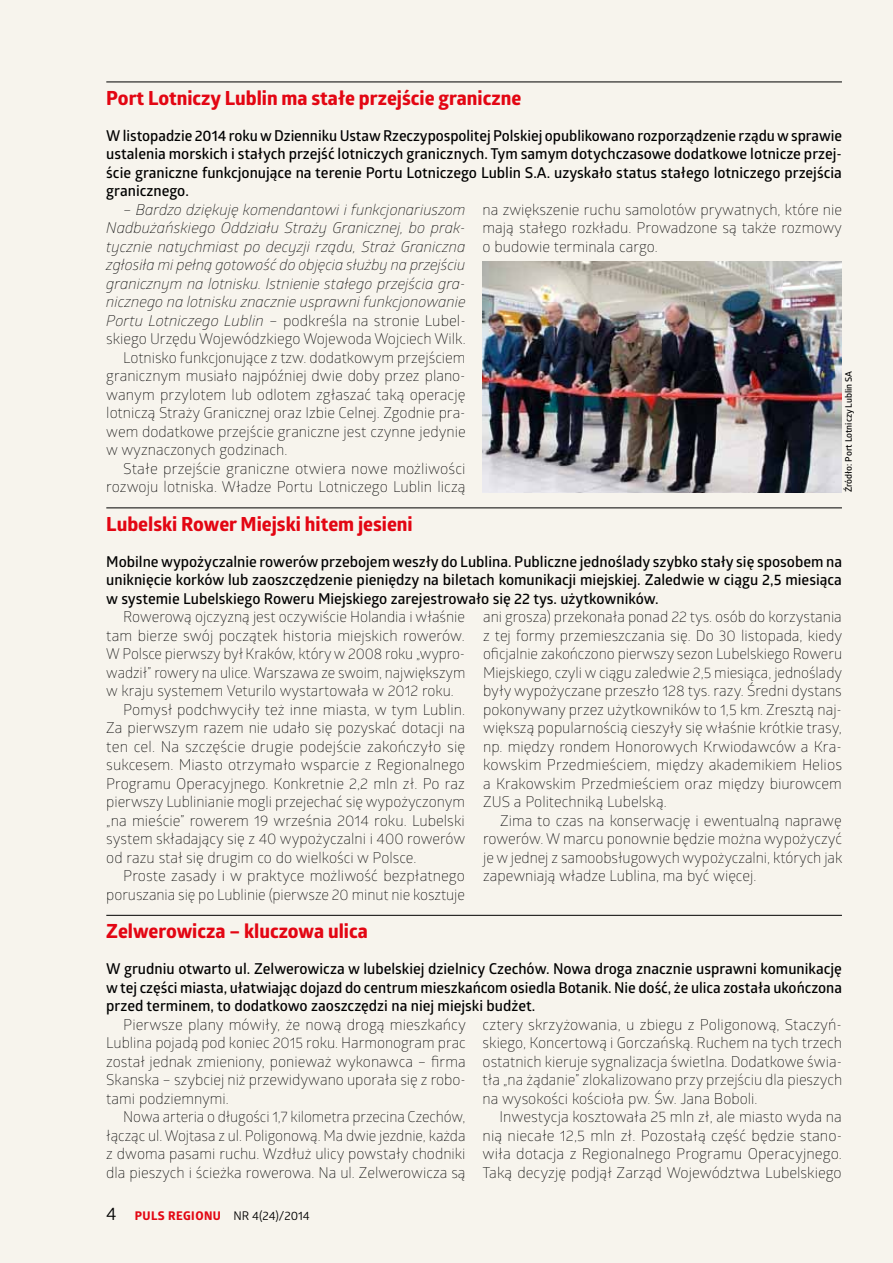
<style>
.page{position:relative;width:893px;height:1263px;background:#f7f4ed}
.page>*{position:absolute;margin:0;border:0;box-sizing:border-box;transform-origin:0 0}
.t1{font:700 19.5px "Globerx";color:#e30613}
.t2{font:300 15px/18.5px "Glober";color:#000;text-align:justify}
.t3{font:600 15px/18.5px "Glober";color:#000;text-align:justify}
.t4{font:italic 300 15px "Glober";color:#000}
.t5{font:12px "Glober";color:#000}
.t6{font:600 9px "Glober";color:#000}
.s1{font-style:normal}
.s2{font-style:italic}
.s3{font-size:18px}
.s4{font-family:"Globerx";font-weight:700;color:#e30613}
</style>
<div class="page">
<hr style="left:106px;top:82px;width:736px;height:1px;background:#000">
<img style="left:483px;top:261px;width:359px;height:231px">
<hr style="left:106px;top:507px;width:736px;height:1px;background:#000">
<hr style="left:106px;top:915px;width:736px;height:1px;background:#000">
<h1 class="t1" style="left:106px;top:84px;width:417px">Port Lotniczy Lublin ma stałe przejście graniczne</h1>
<p class="t3" style="left:106px;top:126px;width:737px">W listopadzie 2014 roku w Dzienniku Ustaw Rzeczypospolitej Polskiej opublikowano rozporządzenie rządu wsprawie ustalenia morskich i stałych przejść lotniczych granicznych. Tym samym dotychczasowe dodatkowe lotnicze przej&shy;ście graniczne funkcjonujące na terenie Portu Lotniczego Lublin S.A. uzyskało status stałego lotniczego przejścia granicznego.</p>
<p class="t4" style="left:123px;top:199px;width:344px"><span class="s1">–</span> Bardzo dziękuję komendantowi i funkcjonariuszom</p>
<p class="t4" style="left:106px;top:217px;width:361px">Nadbużańskiego Oddziału Straży Granicznej, bo prak-</p>
<p class="t4" style="left:106px;top:236px;width:361px">tycznie natychmiast po decyzji rządu, Straż Graniczna</p>
<p class="t4" style="left:106px;top:254px;width:360px">zgłosiła mi pełną gotowość do objęcia służby na przejściu</p>
<p class="t4" style="left:106px;top:273px;width:361px">granicznym na lotnisku. Istnienie stałego przejścia gra-</p>
<p class="t4" style="left:106px;top:291px;width:361px">nicznego na lotnisku znacznie usprawni funkcjonowanie</p>
<p class="t2" style="left:106px;top:311px;width:361px"><span class="s2">Portu Lotniczego Lublin</span> – podkreśla na stronie Lubel-</p>
<p class="t2" style="left:106px;top:329px;width:361px">skiego Urzędu Wojewódzkiego Wojewoda Wojciech Wilk.</p>
<p class="t2" style="left:123px;top:348px;width:344px">Lotnisko funkcjonujące z tzw. dodatkowym przejściem</p>
<p class="t2" style="left:106px;top:366px;width:361px">granicznym musiało najpóźniej dwie doby przez plano-</p>
<p class="t2" style="left:106px;top:385px;width:361px">wanym przylotem lub odlotem zgłaszać taką operację</p>
<p class="t2" style="left:106px;top:403px;width:361px">lotniczą Straży Granicznej oraz Izbie Celnej. Zgodnie pra-</p>
<p class="t2" style="left:106px;top:422px;width:361px">wem dodatkowe przejście graniczne jest czynne jedynie</p>
<p class="t2" style="left:106px;top:440px;width:183px">w wyznaczonych godzinach.</p>
<p class="t2" style="left:123px;top:459px;width:344px">Stałe przejście graniczne otwiera nowe możliwości</p>
<p class="t2" style="left:106px;top:477px;width:361px">rozwoju lotniska. Władze Portu Lotniczego Lublin liczą</p>
<p class="t2" style="left:483px;top:199px;width:361px">na zwiększenie ruchu samolotów prywatnych, które nie mają stałego rozkładu. Prowadzone są także rozmowy o budowie terminala cargo.</p>
<p class="t6" style="left:842px;top:492px;width:123px;rotate:-90deg">Źródło: Port Lotniczy Lublin SA</p>
<h1 class="t1" style="left:106px;top:510px;width:308px">Lubelski Rower Miejski hitem jesieni</h1>
<p class="t3" style="left:106px;top:551px;width:737px">Mobilne wypożyczalnie rowerów przebojem weszły do Lublina. Publiczne jednoślady szybko stały się sposobem na uniknięcie korków lub zaoszczędzenie pieniędzy na biletach komunikacji miejskiej. Zaledwie w ciągu 2,5 miesiąca w systemie Lubelskiego Roweru M iejskiego zarejestrowało się 22 tys. użytkowników.</p>
<p class="t2" style="left:123px;top:607px;width:343px">Rowerową ojczyzną jest oczywiście Holandia i właśnie</p>
<p class="t2" style="left:106px;top:625px;width:360px">tam bierze swój początek historia miejskich rowerów.</p>
<p class="t2" style="left:106px;top:644px;width:360px">W Polsce pierwszy był Kraków, który w 2008 roku „wypro-</p>
<p class="t2" style="left:106px;top:662px;width:361px">wadził” rowery na ulice. Warszawa ze swoim, największym</p>
<p class="t2" style="left:106px;top:681px;width:349px">w kraju systemem Veturilo wystartowała w 2012 roku.</p>
<p class="t2" style="left:123px;top:699px;width:343px">Pomysł podchwyciły też inne miasta, w tym Lublin.</p>
<p class="t2" style="left:106px;top:718px;width:360px">Za pierwszym razem nie udało się pozyskać dotacji na</p>
<p class="t2" style="left:106px;top:736px;width:360px">ten cel. Na szczęście drugie podejście zakończyło się</p>
<p class="t2" style="left:106px;top:755px;width:360px">sukcesem. Miasto otrzymało wsparcie z Regionalnego</p>
<p class="t2" style="left:106px;top:773px;width:360px">Programu Operacyjnego. Konkretnie 2,2 mln zł. Po raz</p>
<p class="t2" style="left:106px;top:792px;width:360px">pierwszy Lublinianie mogli przejechać się wypożyczonym</p>
<p class="t2" style="left:106px;top:811px;width:360px">„na mieście” rowerem 19 września 2014 roku. Lubelski</p>
<p class="t2" style="left:106px;top:829px;width:361px">system składający się z 40 wypożyczalni i 400 rowerów</p>
<p class="t2" style="left:106px;top:848px;width:312px">od razu stał się drugim co do wielkości w Polsce.</p>
<p class="t2" style="left:123px;top:866px;width:343px">Proste zasady i w praktyce możliwość bezpłatnego</p>
<p class="t2" style="left:106px;top:885px;width:360px">poruszania się po Lublinie (pierwsze 20 minut nie kosztuje</p>
<p class="t2" style="left:483px;top:607px;width:361px">ani grosza) przekonała ponad 22 tys. osób do korzystania z tej formy przemieszczania się. Do 30 listopada, kiedy oficjalnie zakończono pierwszy sezon Lubelskiego Roweru Miejskiego, czyli w ciągu zaledwie 2,5 miesiąca, jednoślady były wypożyczane przeszło 128 tys. razy. Średni dystans pokonywany przez użytkowników to 1,5 km. Zresztą naj&shy;większą popularnością cieszyły się właśnie krótkie trasy, np. między rondem Honorowych Krwiodawców a Kra&shy;kowskim Przedmieściem, między akademikiem Helios a Krakowskim Przedmieściem oraz między biurowcem ZUS a Politechniką Lubelską.</p>
<p class="t2" style="left:483px;top:811px;width:361px;text-indent:17px">Zima to czas na konserwację i ewentualną naprawę rowerów. W marcu ponownie będzie można wypożyczyć je w jednej z samoobsługowych wypożyczalni, których jak zapewniają władze Lublina, ma być więcej.</p>
<h1 class="t1" style="left:106px;top:917px;width:263px">Zelwerowicza – kluczowa ulica</h1>
<p class="t3" style="left:106px;top:959px;width:737px">W grudniu otwarto ul. Zelwerowicza w lubelskiej dzielnicy Czechów. Nowa droga znacznie usprawni komunikację wtej części miasta, ułatwiając dojazd do centrum mieszkańcom osiedla Botanik. Nie dość, że ulica została ukończona przed terminem, to dodatkowo zaoszczędzi na niej miejski budżet.</p>
<p class="t2" style="left:106px;top:1014px;width:361px;text-indent:17px">Pierwsze plany mówiły, że nową drogą mieszkańcy Lublina pojadą pod koniec 2015 roku. Harmonogram prac został jednak zmieniony, ponieważ wykonawca – firma Skanska – szybciej niż przewidywano uporała się z robo&shy;tami podziemnymi.</p>
<p class="t2" style="left:106px;top:1107px;width:361px;text-indent:17px">Nowa arteria o długości 1,7 kilometra przecina Czechów, łącząc ul. Wojtasa z ul. Poligonową. Ma dwie jezdnie, każda z dwoma pasami ruchu. Wzdłuż ulicy powstały chodniki dla pieszych i ścieżka rowerowa. Na ul. Zelwerowicza są</p>
<p class="t2" style="left:483px;top:1014px;width:361px">cztery skrzyżowania, u zbiegu z Poligonową, Staczyń&shy;skiego, Koncertową i Gorczańską. Ruchem na tych trzech ostatnich kieruje sygnalizacja świetlna. Dodatkowe świa&shy;tła „na żądanie” zlokalizowano przy przejściu dla pieszych na wysokości kościoła pw. Św. Jana Boboli.</p>
<p class="t2" style="left:483px;top:1107px;width:361px;text-indent:17px">Inwestycja kosztowała 25 mln zł, ale miasto wyda na nią niecałe 12,5 mln zł. Pozostałą część będzie stano&shy;wiła dotacja z Regionalnego Programu Operacyjnego.<br>Taką decyzję podjął Zarząd Województwa Lubelskiego</p>
<p class="t5" style="left:106px;top:1208px;width:205px"><span class="s3">4</span> <span class="s4">puls regionu</span> NR 4(24)/2014</p>
</div>
